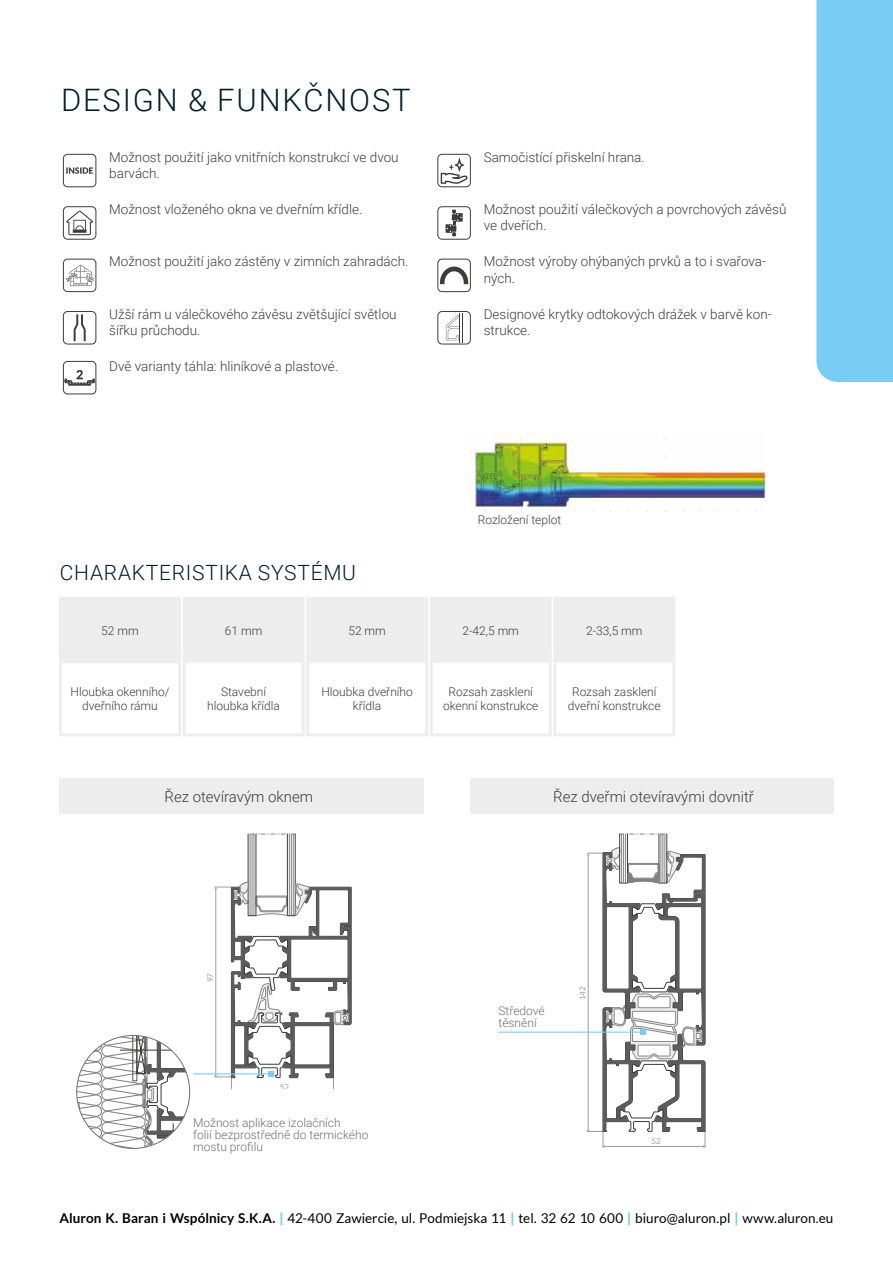
<style>
.page{position:relative;width:893px;height:1263px;background:#fff}
.page>*{position:absolute;margin:0;border:0;box-sizing:border-box;transform-origin:0 0}
.t1{font:300 30.9px "Roboto";letter-spacing:.06em;color:#001d2b}
.t2{font:300 21px "Roboto";letter-spacing:.035em;color:#001d2b}
.t3{font:300 15px "Roboto";color:#3c3c3b}
.t4{font:300 13.5px/16.2px "Roboto";color:#3c3c3b}
.t5{font:13.5px "Lato";color:#000}
.t6{font:300 12px/14.4px "Roboto";color:#3c3c3b;text-align:center}
.t7{font:300 12px/12px "Roboto";color:#706f6f}
.t8{font:7.95px "Lato";color:#9d9d9c}
.s1{font-weight:700}
.s2{font-weight:900;color:#79cdf4}
</style>
<div class="page">
<div style="left:470px;top:778px;width:364px;height:36px;background:#ededed"></div>
<div style="left:59px;top:778px;width:365px;height:36px;background:#ededed"></div>
<img style="left:471px;top:433px;width:295px;height:79px">
<div style="left:60px;top:598px;width:120px;height:65px;background:#ededed"></div>
<hr style="left:59px;top:662px;width:122px;height:1px;background:#ededed">
<hr style="left:59px;top:597px;width:122px;height:3px;background:#ededed">
<hr style="left:59px;top:663px;width:3px;height:70px;background:#ededed">
<hr style="left:178px;top:663px;width:3px;height:70px;background:#ededed">
<hr style="left:672px;top:663px;width:3px;height:70px;background:#ededed">
<hr style="left:59px;top:733px;width:122px;height:3px;background:#ededed">
<hr style="left:59px;top:600px;width:3px;height:54px;background:#ededed">
<hr style="left:183px;top:597px;width:122px;height:3px;background:#ededed">
<hr style="left:183px;top:663px;width:3px;height:70px;background:#ededed">
<hr style="left:302px;top:663px;width:3px;height:70px;background:#ededed">
<hr style="left:183px;top:733px;width:122px;height:3px;background:#ededed">
<hr style="left:306px;top:597px;width:122px;height:3px;background:#ededed">
<hr style="left:306px;top:663px;width:3px;height:70px;background:#ededed">
<hr style="left:425px;top:663px;width:3px;height:70px;background:#ededed">
<hr style="left:306px;top:733px;width:122px;height:3px;background:#ededed">
<hr style="left:430px;top:597px;width:122px;height:3px;background:#ededed">
<hr style="left:430px;top:663px;width:3px;height:70px;background:#ededed">
<hr style="left:549px;top:663px;width:3px;height:70px;background:#ededed">
<hr style="left:430px;top:733px;width:122px;height:3px;background:#ededed">
<hr style="left:553px;top:597px;width:122px;height:3px;background:#ededed">
<div style="left:180px;top:600px;width:495px;height:63px;background:#ededed"></div>
<hr style="left:553px;top:663px;width:3px;height:70px;background:#ededed">
<hr style="left:553px;top:733px;width:122px;height:3px;background:#ededed">
<svg style="left:66px;top:167px;width:27px;height:7px"></svg>
<div style="left:63px;top:154px;width:33px;height:33px;border:1px solid #3c3c3b;border-radius:4px"></div>
<svg style="left:441px;top:157px;width:27px;height:27px"></svg>
<div style="left:437px;top:154px;width:34px;height:33px;border:1px solid #3c3c3b;border-radius:4px"></div>
<div style="left:63px;top:206px;width:33px;height:34px;border:1px solid #3c3c3b;border-radius:4px"></div>
<svg style="left:66px;top:211px;width:27px;height:24px"></svg>
<div style="left:437px;top:206px;width:34px;height:34px;border:1px solid #3c3c3b;border-radius:4px"></div>
<svg style="left:445px;top:210px;width:18px;height:26px"></svg>
<div style="left:63px;top:259px;width:33px;height:33px;border:1px solid #3c3c3b;border-radius:4px"></div>
<svg style="left:66px;top:265px;width:28px;height:22px"></svg>
<div style="left:437px;top:259px;width:34px;height:33px;border:1px solid #3c3c3b;border-radius:4px"></div>
<svg style="left:438px;top:265px;width:32px;height:21px"></svg>
<svg style="left:74px;top:314px;width:12px;height:27px"></svg>
<div style="left:63px;top:311px;width:33px;height:33px;border:1px solid #3c3c3b;border-radius:4px"></div>
<div style="left:437px;top:311px;width:34px;height:33px;border:1px solid #3c3c3b;border-radius:4px"></div>
<svg style="left:446px;top:315px;width:13px;height:26px"></svg>
<hr style="left:459px;top:313px;width:1px;height:30px;background:#3c3c3b">
<hr style="left:462px;top:313px;width:1px;height:30px;background:#3c3c3b">
<div style="left:63px;top:361px;width:33px;height:33px;border:1px solid #3c3c3b;border-radius:4px"></div>
<svg style="left:64px;top:370px;width:31px;height:16px"></svg>
<svg style="left:816px;top:0;width:77px;height:382px;background:#7ecff4"></svg>
<hr style="left:250px;top:834px;width:1px;height:82px;background:#818181">
<hr style="left:252px;top:834px;width:1px;height:82px;background:#818181">
<hr style="left:289px;top:834px;width:1px;height:82px;background:#818181">
<hr style="left:291px;top:834px;width:1px;height:82px;background:#818181">
<div style="left:287px;top:834px;width:8px;height:82px;border:1px solid #3c3c3b"></div>
<svg style="left:248px;top:834px;width:47px;height:1px"></svg>
<svg style="left:77px;top:1035px;width:113px;height:114px"></svg>
<svg style="left:628px;top:834px;width:31px;height:1px"></svg>
<div style="left:619px;top:834px;width:9px;height:49px;border:1px solid #3c3c3b"></div>
<hr style="left:665px;top:834px;width:1px;height:49px;background:#818181">
<hr style="left:663px;top:834px;width:1px;height:49px;background:#818181">
<hr style="left:661px;top:834px;width:1px;height:49px;background:#818181">
<hr style="left:625px;top:834px;width:1px;height:49px;background:#818181">
<hr style="left:623px;top:834px;width:1px;height:49px;background:#818181">
<hr style="left:621px;top:834px;width:1px;height:49px;background:#818181">
<hr style="left:193px;top:1073px;width:78px;height:1px;background:#79cdf4">
<svg style="left:214px;top:882px;width:137px;height:206px"></svg>
<hr style="left:498px;top:1031px;width:145px;height:2px;background:#79cdf4">
<svg style="left:580px;top:848px;width:126px;height:300px"></svg>
<h1 class="t1" style="left:61px;top:78px;width:351px">DESIGN &amp; FUNKČNOST</h1>
<p class="t4" style="left:109px;top:148px;width:291px">Možnost použití jako vnitřních konstrukcí ve dvou barvách.</p>
<p class="t4" style="left:484px;top:148px;width:163px">Samočistící přiskelní hrana.</p>
<p class="t4" style="left:109px;top:201px;width:254px">Možnost vloženého okna ve dveřním křídle.</p>
<p class="t4" style="left:484px;top:201px;width:304px">Možnost použití válečkových a povrchových závěsů ve dveřích.</p>
<p class="t4" style="left:109px;top:253px;width:301px">Možnost použití jako zástěny v zimních zahradách.</p>
<p class="t4" style="left:484px;top:253px;width:284px">Možnost výroby ohýbaných prvků a to i svařova&shy;ných.</p>
<p class="t4" style="left:109px;top:305px;width:289px">Užší rám u válečkového závěsu zvětšující světlou šířku průchodu.</p>
<p class="t4" style="left:484px;top:305px;width:290px">Designové krytky odtokových drážek v barvě kon&shy;strukce.</p>
<p class="t4" style="left:109px;top:358px;width:230px">Dvě varianty táhla: hliníkové a plastové.</p>
<h2 class="t2" style="left:60px;top:558px;width:298px">CHARAKTERISTIKA SYSTÉMU</h2>
<p class="t6" style="left:478px;top:512px;width:85px">Rozložení teplot</p>
<p class="t6" style="left:101px;top:623px;width:39px">52 mm</p>
<p class="t6" style="left:225px;top:623px;width:39px">61 mm</p>
<p class="t6" style="left:348px;top:623px;width:39px">52 mm</p>
<p class="t6" style="left:462px;top:623px;width:58px">2-42,5 mm</p>
<p class="t6" style="left:586px;top:623px;width:58px">2-33,5 mm</p>
<p class="t6" style="left:71px;top:684px;width:100px">Hloubka okenního/ dveřního rámu</p>
<p class="t6" style="left:207px;top:684px;width:74px">Stavební hloubka křídla</p>
<p class="t6" style="left:321px;top:684px;width:93px">Hloubka dveřního křídla</p>
<p class="t6" style="left:443px;top:684px;width:97px">Rozsah zasklení okenní konstrukce</p>
<p class="t6" style="left:568px;top:684px;width:94px">Rozsah zasklení dveřní konstrukce</p>
<p class="t3" style="left:165px;top:786px;width:150px">Řez otevíravým oknem</p>
<p class="t3" style="left:553px;top:786px;width:202px">Řez dveřmi otevíravými dovnitř</p>
<p class="t8" style="left:206px;top:982px;width:11px;rotate:-90deg">97</p>
<p class="t8" style="left:280px;top:1083px;width:11px">52</p>
<p class="t7" style="left:193px;top:1116px;width:177px">Možnost aplikace izolačních<br>folií bezprostředně do termického mostu profilu</p>
<p class="t7" style="left:498px;top:1004px;width:48px">Středové těsnění</p>
<p class="t8" style="left:578px;top:1000px;width:15px;rotate:-90deg">142</p>
<p class="t8" style="left:651px;top:1136px;width:11px">52</p>
<p class="t5" style="left:60px;top:1210px;width:775px"><span class="s1">Aluron K. Baran i Wspólnicy S.K.A.</span> <span class="s2">|</span> 42-400 Zawiercie, ul. Podmiejska 11 <span class="s2">|</span> tel. 32 62 10 600 <span class="s2">|</span> biuro@aluron.pl <span class="s2">|</span> www.aluron.eu</p>
</div>
